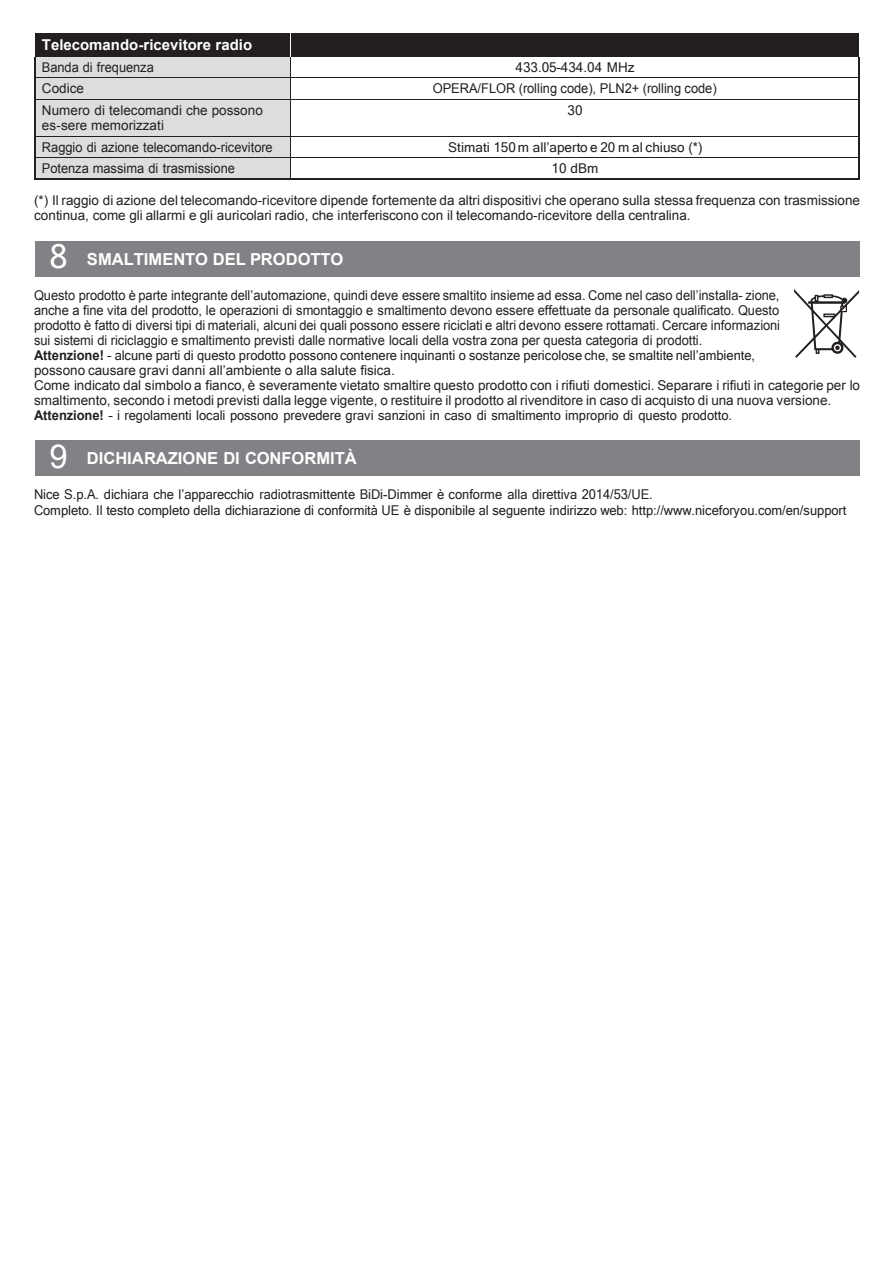
<style>
.page{position:relative;width:894px;height:1264px;background:#fff}
.page>*{position:absolute;margin:0;border:0;box-sizing:border-box;transform-origin:0 0}
.t1{font:700 16.5px "Arial";letter-spacing:-.005em;color:#fff}
.t2{font:700 15px "Arial";color:#fff}
.t3{font:13.5px/15px "Arial";letter-spacing:.005em;color:#231f20;text-align:justify;scale:.95 1}
.t4{font:13.5px/15px "Arial";letter-spacing:.005em;color:#231f20}
.t5{font:13.5px/15.3px "Microsoft Sans Serif";color:#231f20;scale:.95 1}
.t6{font:13.5px "Microsoft Sans Serif";color:#231f20}
.s1{font-family:"Microsoft Sans Serif";font-weight:400;font-size:33px}
.s2{font-family:"Arial";font-weight:700}
.s3{font-weight:400;font-size:33px}
</style>
<div class="page">
<div style="left:35px;top:33px;width:255px;height:24px;background:#231f20"></div>
<div style="left:290px;top:33px;width:569px;height:24px;background:#231f20"></div>
<div style="left:36px;top:57px;width:254px;height:20px;background:#dcddde"></div>
<hr style="left:858px;top:57px;width:2px;height:20px;background:#231f20">
<div style="left:36px;top:78px;width:254px;height:21px;background:#dcddde"></div>
<hr style="left:36px;top:77px;width:254px;height:1px;background:#231f20">
<hr style="left:290px;top:77px;width:568px;height:1px;background:#231f20">
<hr style="left:858px;top:78px;width:2px;height:21px;background:#231f20">
<div style="left:36px;top:100px;width:254px;height:36px;background:#dcddde"></div>
<svg style="left:35px;top:57px;width:1px;height:43px"></svg>
<hr style="left:36px;top:99px;width:254px;height:1px;background:#231f20">
<svg style="left:290px;top:33px;width:1px;height:66px"></svg>
<hr style="left:290px;top:99px;width:568px;height:1px;background:#231f20">
<hr style="left:35px;top:100px;width:1px;height:36px;background:#231f20">
<hr style="left:290px;top:100px;width:1px;height:36px;background:#231f20">
<hr style="left:858px;top:100px;width:2px;height:36px;background:#231f20">
<div style="left:36px;top:137px;width:254px;height:20px;background:#dcddde"></div>
<hr style="left:36px;top:136px;width:254px;height:1px;background:#231f20">
<hr style="left:290px;top:136px;width:568px;height:1px;background:#231f20">
<hr style="left:858px;top:137px;width:2px;height:20px;background:#231f20">
<div style="left:36px;top:158px;width:254px;height:21px;background:#dcddde"></div>
<hr style="left:36px;top:157px;width:254px;height:1px;background:#231f20">
<hr style="left:290px;top:157px;width:568px;height:1px;background:#231f20">
<svg style="left:35px;top:136px;width:1px;height:44px"></svg>
<hr style="left:36px;top:179px;width:254px;height:1px;background:#231f20">
<svg style="left:290px;top:137px;width:1px;height:43px"></svg>
<hr style="left:291px;top:179px;width:567px;height:1px;background:#231f20">
<hr style="left:858px;top:158px;width:2px;height:21px;background:#231f20">
<div style="left:35px;top:241px;width:42px;height:35px;background:#808285"></div>
<div style="left:77px;top:241px;width:783px;height:35px;background:#808285"></div>
<div style="left:35px;top:441px;width:42px;height:35px;background:#808285"></div>
<div style="left:77px;top:441px;width:783px;height:35px;background:#808285"></div>
<svg style="left:794px;top:289px;width:65px;height:69px"></svg>
<p class="t2" style="left:42px;top:39px;width:212px">Telecomando-ricevitore radio</p>
<p class="t3" style="left:42px;top:61px;width:119px">Banda di frequenza</p>
<p class="t6" style="left:515px;top:62px;width:121px">433.05–434.04 MHz</p>
<p class="t4" style="left:42px;top:82px;width:44px">Codice</p>
<p class="t3" style="left:433px;top:82px;width:300px">OPERA/FLOR (rolling code), PLN2+ (rolling code)</p>
<p class="t4" style="left:42px;top:104px;width:222px">Numero di telecomandi che possono es-sere memorizzati</p>
<p class="t6" style="left:567px;top:105px;width:17px">30</p>
<p class="t3" style="left:42px;top:140px;width:244px">Raggio di azione telecomando-ricevitore</p>
<p class="t6" style="left:448px;top:142px;width:256px">Stimati 150 m all’aperto e 20 m al chiuso (*)</p>
<p class="t3" style="left:42px;top:162px;width:205px">Potenza massima di trasmissione</p>
<p class="t6" style="left:552px;top:163px;width:48px">10 dBm</p>
<p class="t4" style="left:34px;top:194px;width:827px">(*) Il raggio di azione del telecomando-ricevitore dipende fortemente da altri dispositivi che operano sulla stessa frequenza con trasmissione continua, come gli allarmi e gli auricolari radio, che interferiscono con il telecomando-ricevitore della centralina.</p>
<p class="t1" style="left:49px;top:253px;width:296px"><span class="s1">8</span> SMALTIMENTO DEL PRODOTTO</p>
<p class="t3" style="left:34px;top:289px;width:787px">Questo prodotto è parte integrante dell’automazione, quindi deve essere smaltito insieme ad essa. Come nel caso dell’installa- zione, anche a fine vita del prodotto, le operazioni di smontaggio e smaltimento devono essere effettuate da personale qualificato. Questo prodotto è fatto di diversi tipi di materiali, alcuni dei quali possono essere riciclati e altri devono essere rottamati. Cercare informazioni sui sistemi di riciclaggio e smaltimento previsti dalle normative locali della vostra zona per questa categoria di prodotti.</p>
<p class="t5" style="left:34px;top:349px;width:760px"><span class="s2">Attenzione!</span> – alcune parti di questo prodotto possono contenere inquinanti o sostanze pericolose che, se smaltite nell’ambiente,</p>
<p class="t4" style="left:34px;top:364px;width:827px">possono causare gravi danni all’ambiente o alla salute fisica.<br>Come indicato dal simbolo a fianco, è severamente vietato smaltire questo prodotto con i rifiuti domestici. Separare i rifiuti in categorie per lo smaltimento, secondo i metodi previsti dalla legge vigente, o restituire il prodotto al rivenditore in caso di acquisto di una nuova versione.</p>
<p class="t5" style="left:34px;top:409px;width:736px"><span class="s2">Attenzione!</span> – i regolamenti locali possono prevedere gravi sanzioni in caso di smaltimento improprio di questo prodotto.</p>
<p class="t1" style="left:49px;top:452px;width:309px"><span class="s3">9</span> DICHIARAZIONE DI CONFORMITÀ</p>
<p class="t5" style="left:34px;top:488px;width:856px">Nice S.p.A. dichiara che l’apparecchio radiotrasmittente BiDi-Dimmer è conforme alla direttiva 2014/53/UE.<br>Completo. Il testo completo della dichiarazione di conformità UE è disponibile al seguente indirizzo web: http://www.niceforyou.com/en/support</p>
</div>
